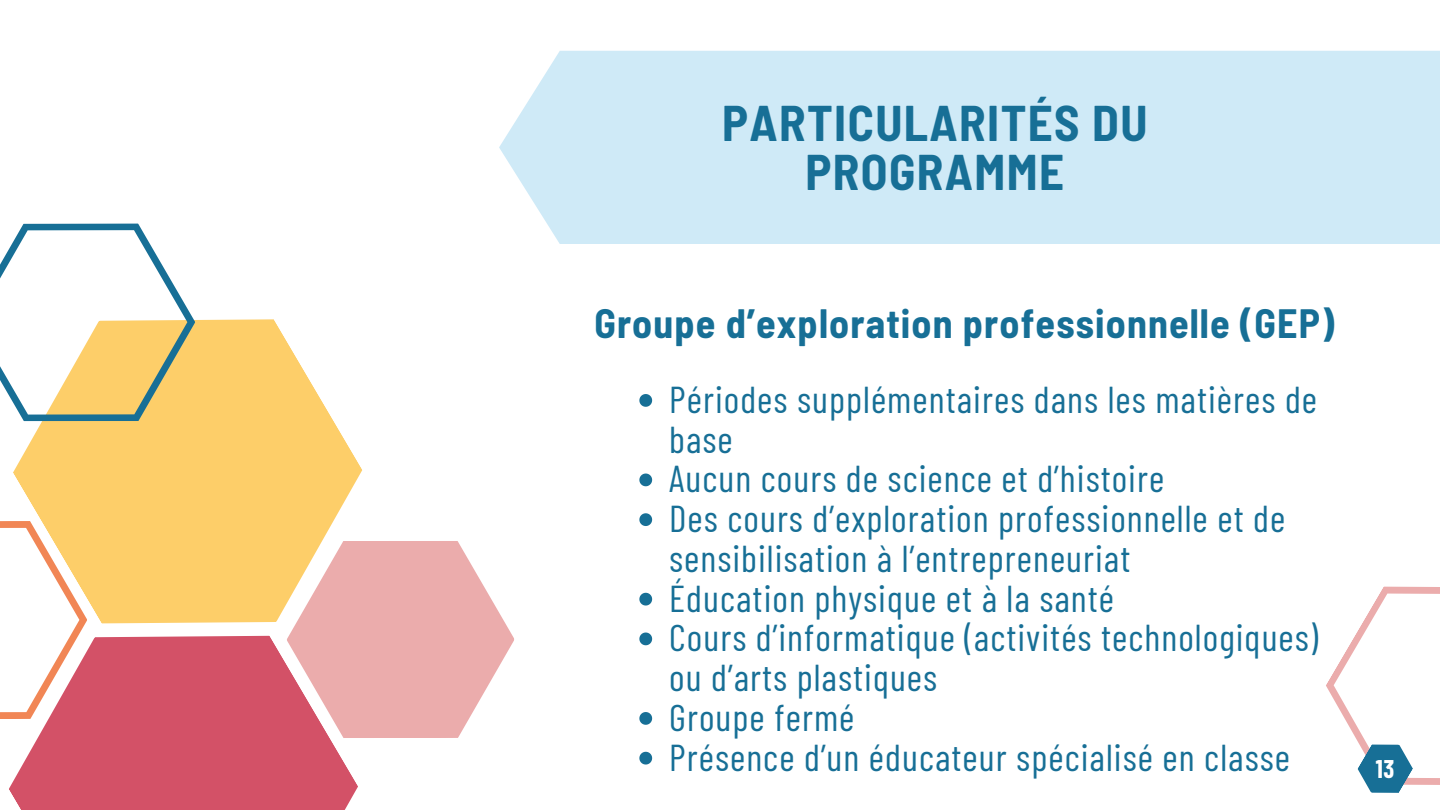
<style>
.page{position:relative;width:1440px;height:810px;background:#fff}
.page>*{position:absolute;margin:0;border:0;box-sizing:border-box;transform-origin:0 0}
.t1{font:700 semi-condensed 49px/48.8px "Barlow";letter-spacing:.03em;color:#176f96;text-align:center}
.t2{font:700 semi-condensed 40px "Barlow";letter-spacing:.03em;color:#176f96}
.t3{font:37.4px/39.8px "Barlow Condensed";letter-spacing:.03em;color:#176f96}
.t4{font:700 25px "Barlow Condensed";color:#fff}
</style>
<div class="page">
<div style="left:9px;top:636px;width:349px;height:174px;background:#d35167"></div>
<svg style="left:13px;top:319px;width:349px;height:304px;background:#fdd47d"></svg>
<svg style="left:286px;top:541px;width:228px;height:197px"></svg>
<svg style="left:0;top:521px;width:88px;height:198px"></svg>
<svg style="left:0;top:223px;width:195px;height:199px"></svg>
<svg style="left:639px;top:394px;width:13px;height:13px"></svg>
<svg style="left:639px;top:474px;width:13px;height:12px"></svg>
<svg style="left:639px;top:513px;width:13px;height:13px"></svg>
<svg style="left:639px;top:593px;width:13px;height:13px"></svg>
<svg style="left:639px;top:633px;width:13px;height:12px"></svg>
<svg style="left:639px;top:712px;width:13px;height:13px"></svg>
<svg style="left:639px;top:752px;width:13px;height:13px"></svg>
<div style="left:499px;top:51px;width:941px;height:193px;background:#cfeaf7"></div>
<svg style="left:1326px;top:586px;width:114px;height:207px"></svg>
<p class="t1" style="left:722px;top:97px;width:427px">PARTICULARITÉS DU<br>PROGRAMME</p>
<p class="t2" style="left:594px;top:298px;width:741px">Groupe d’exploration professionnelle (GEP)</p>
<p class="t3" style="left:669px;top:378px;width:649px">Périodes supplémentaires dans les matières de base</p>
<p class="t3" style="left:669px;top:457px;width:497px">Aucun cours de science et d’histoire</p>
<p class="t3" style="left:669px;top:497px;width:618px">Des cours d’exploration professionnelle et de sensibilisation à l’entrepreneuriat</p>
<p class="t3" style="left:669px;top:577px;width:446px">Éducation physique et à la santé</p>
<p class="t3" style="left:669px;top:616px;width:650px">Cours d’informatique (activités technologiques) ou d’arts plastiques</p>
<p class="t3" style="left:669px;top:696px;width:187px">Groupe fermé</p>
<p class="t3" style="left:669px;top:736px;width:622px">Présence d’un éducateur spécialisé en classe</p>
<p class="t4" style="left:1376px;top:753px;width:20px">13</p>
</div>
